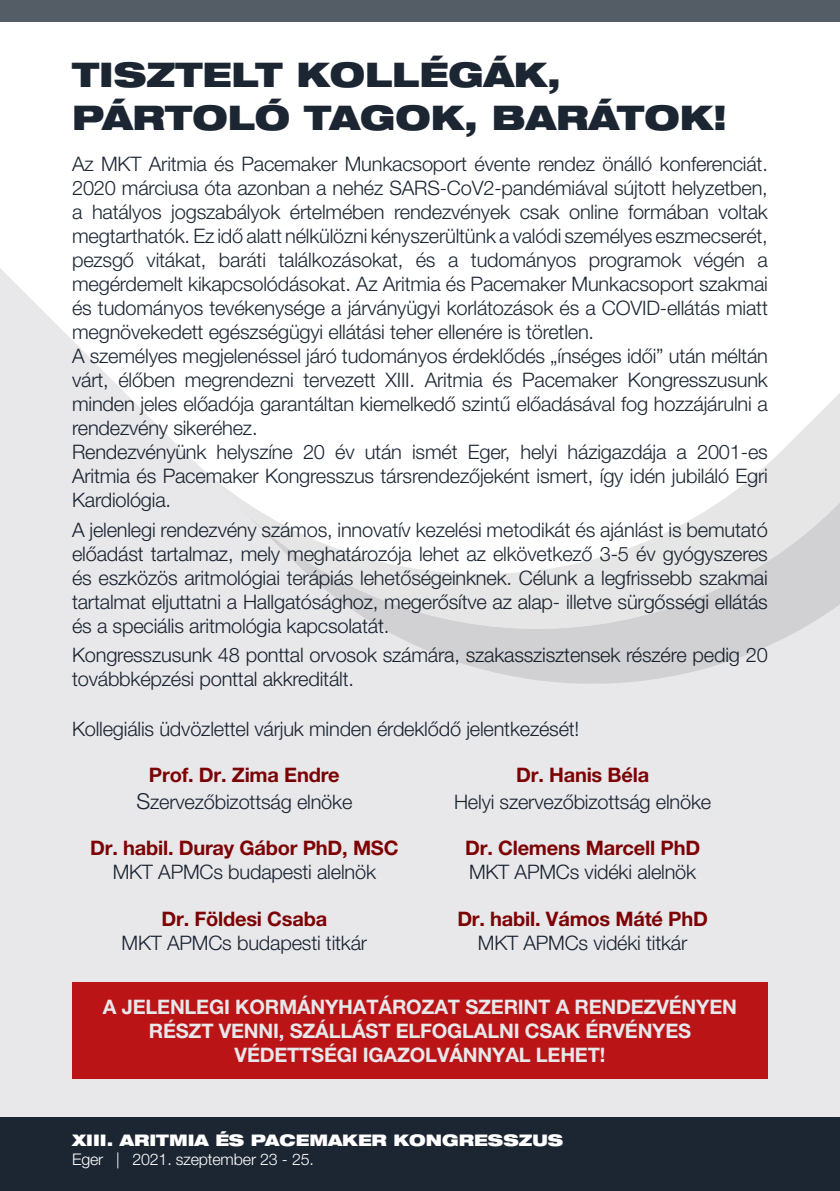
<style>
.page{position:relative;width:840px;height:1191px;background:#fff}
.page>*{position:absolute;margin:0;border:0;box-sizing:border-box;transform-origin:0 0}
.t1{font:900 expanded 34px/43.2px "Helvetica Neue LT Pro";color:#1c2633}
.t2{font:300 20px/24px "Helvetica Neue LT Pro";letter-spacing:-.01em;color:#1c2633}
.t3{font:700 20px/24px "Helvetica Neue LT Pro";letter-spacing:-.01em;color:#fff;text-align:center}
.t4{font:700 20px "Helvetica Neue LT Pro";letter-spacing:-.01em;color:#8a0305}
.t5{font:900 expanded 16px "Helvetica Neue LT Pro";color:#fff}
.t6{font:300 16px "Helvetica Neue LT Pro";letter-spacing:-.01em;color:#fff}
.s1{font-size:22px}
</style>
<div class="page">
<svg style="left:839px;top:0;width:1px;height:1159px"></svg>
<div style="left:0;top:615px;width:839px;height:502px;background:#e8e8eb"></div>
<div style="left:241px;top:670px;width:598px;height:53px;background:#e8e8eb"></div>
<svg style="left:183px;top:615px;width:656px;height:55px;background:#dcdcdf"></svg>
<svg style="left:0;top:268px;width:839px;height:347px"></svg>
<div style="left:0;top:1117px;width:839px;height:74px;background:#1c2633"></div>
<div style="left:0;top:0;width:839px;height:22px;background:#545c66"></div>
<div style="left:72px;top:982px;width:695px;height:97px;background:#ba1417"></div>
<h1 class="t1" style="left:72px;top:52px;width:656px">TISZTELT KOLLÉGÁK,<br>PÁRTOLÓ TAGOK, BARÁTOK!</h1>
<p class="t2" style="left:72px;top:151px;width:697px">Az MKT Aritmia és Pacemaker Munkacsoport évente rendez önálló konferenciát.<br>2020 márciusa óta azonban a nehéz SARS-CoV2-pandémiával sújtott helyzetben, a hatályos jogszabályok értelmében rendezvények csak online formában voltak megtarthatók. Ez idő alatt nélkülözni kényszerültünk a valódi személyes eszmecserét, pezsgő vitákat, baráti találkozásokat, és a tudományos programok végén a megérdemelt kikapcsolódásokat. Az Aritmia és Pacemaker Munkacsoport szakmai és tudományos tevékenysége a járványügyi korlátozások és a COVID-ellátás miatt megnövekedett egészségügyi ellátási teher ellenére is töretlen.<br>A személyes megjelenéssel járó tudományos érdeklődés „ínséges idői” után méltán várt, élőben megrendezni tervezett XIII. Aritmia és Pacemaker Kongresszusunk minden jeles előadója garantáltan kiemelkedő szintű előadásával fog hozzájárulni a rendezvény sikeréhez.<br>Rendezvényünk helyszíne 20 év után ismét Eger, helyi házigazdája a 2001-es Aritmia és Pacemaker Kongresszus társrendezőjeként ismert, így idén jubiláló Egri Kardiológia.</p>
<p class="t2" style="left:72px;top:517px;width:697px;text-align:justify">A jelenlegi rendezvény számos, innovatív kezelési metodikát és ajánlást is bemutató előadást tartalmaz, mely meghatározója lehet az elkövetkező 3-5 év gyógyszeres és eszközös aritmológiai terápiás lehetőségeinknek. Célunk a legfrissebb szakmai tartalmat eljuttatni a Hallgatósághoz, megerősítve az alap- illetve sürgősségi ellátás és a speciális aritmológia kapcsolatát.</p>
<p class="t2" style="left:72px;top:643px;width:696px">Kongresszusunk 48 ponttal orvosok számára, szakasszisztensek részére pedig 20 továbbképzési ponttal akkreditált.</p>
<p class="t2" style="left:72px;top:716px;width:508px">Kollegiális üdvözlettel várjuk minden érdeklődő jelentkezését!</p>
<p class="t4" style="left:149px;top:762px;width:192px">Prof. Dr. Zima Endre</p>
<p class="t4" style="left:516px;top:762px;width:134px">Dr. Hanis Béla</p>
<p class="t2" style="left:136px;top:789px;width:217px"><span class="s1">S</span>zervezőbizottság elnöke</p>
<p class="t2" style="left:454px;top:789px;width:258px">Helyi szervezőbizottság elnöke</p>
<p class="t4" style="left:90px;top:836px;width:310px">Dr. habil. Duray Gábor PhD, MSC</p>
<p class="t4" style="left:465px;top:836px;width:236px">Dr. Clemens Marcell PhD</p>
<p class="t2" style="left:113px;top:859px;width:264px">MKT APMCs budapesti alelnök</p>
<p class="t2" style="left:469px;top:859px;width:228px">MKT APMCs vidéki alelnök</p>
<p class="t4" style="left:161px;top:906px;width:167px">Dr. Földesi Csaba</p>
<p class="t4" style="left:457px;top:906px;width:252px">Dr. habil. Vámos Máté PhD</p>
<p class="t2" style="left:121px;top:930px;width:247px">MKT APMCs budapesti titkár</p>
<p class="t2" style="left:477px;top:930px;width:211px">MKT APMCs vidéki titkár</p>
<p class="t3" style="left:103px;top:994px;width:635px">A JELENLEGI KORMÁNYHATÁROZAT SZERINT A RENDEZVÉNYEN<br>RÉSZT VENNI, SZÁLLÁST ELFOGLALNI CSAK ÉRVÉNYES<br>VÉDETTSÉGI IGAZOLVÁNNYAL LEHET!</p>
<p class="t5" style="left:72px;top:1129px;width:492px">XIII. ARITMIA ÉS PACEMAKER KONGRESSZUS</p>
<p class="t6" style="left:72px;top:1149px;width:243px">Eger | 2021. szeptember 23 - 25.</p>
</div>
